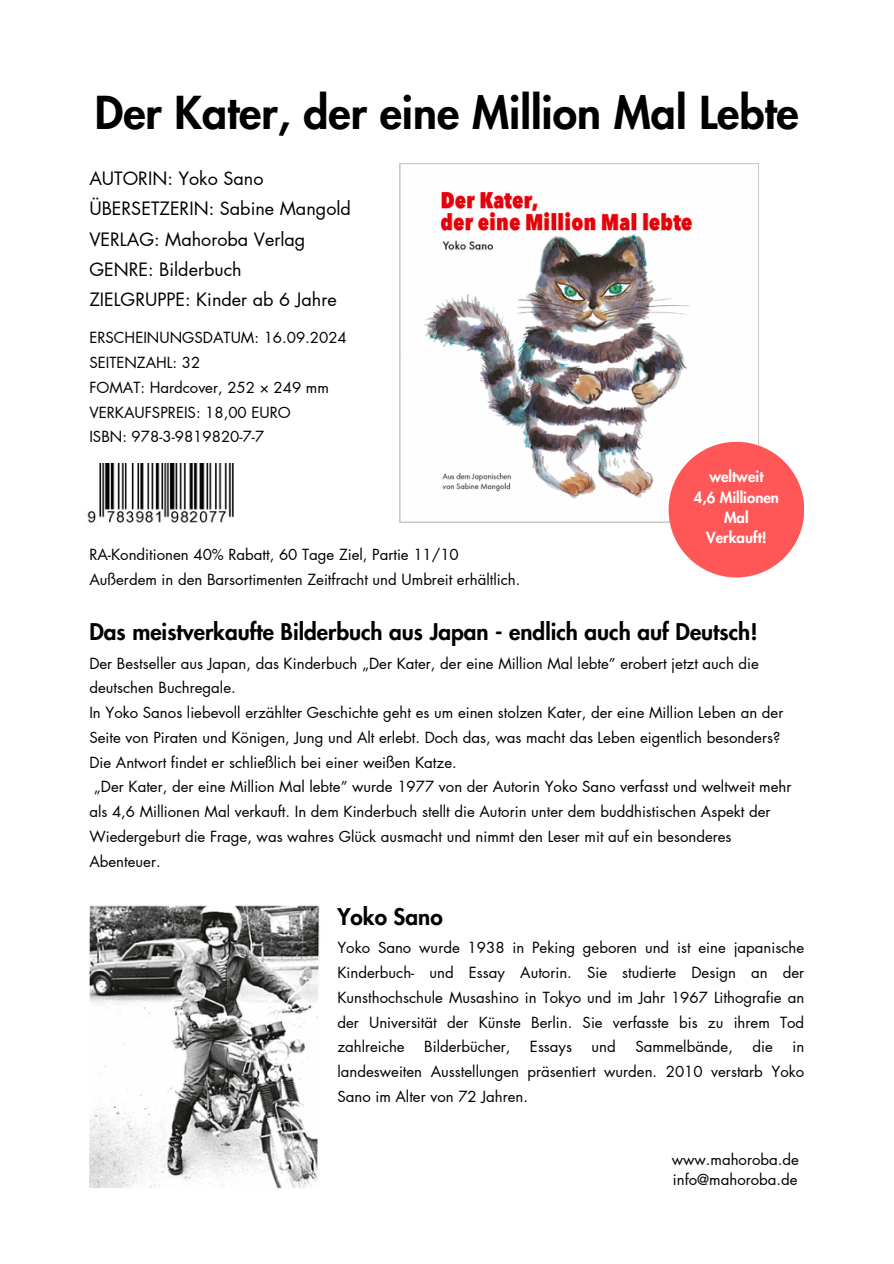
<style>
.page{position:relative;width:894px;height:1264px;background:#fff}
.page>*{position:absolute;margin:0;border:0;box-sizing:border-box;transform-origin:0 0}
.t1{font:800 44.25px "Futura LT Pro";color:#000}
.t2{font:800 22.5px "Futura LT Pro";color:#000}
.t3{font:18px/30.3px "Futura LT Pro";color:#000}
.t4{font:15px/24.8px "Futura LT Pro";color:#000}
.t5{font:800 15px/20.2px "Futura LT Pro";color:#fff;text-align:center}
</style>
<div class="page">
<img style="left:89px;top:905px;width:231px;height:284px">
<img style="left:87px;top:464px;width:147px;height:59px">
<img style="left:399px;top:163px;width:359px;height:359px">
<div style="left:668px;top:442px;width:136px;height:135px;background:#ff5757;border-radius:50%"></div>
<p class="t1" style="left:95px;top:92px;width:705px">Der Kater, der eine Million Mal Lebte</p>
<p class="t3" style="left:89px;top:164px;width:263px">AUTORIN: Yoko Sano<br>ÜBERSETZERIN: Sabine Mangold<br>VERLAG: Mahoroba Verlag<br>GENRE: Bilderbuch<br>ZIELGRUPPE: Kinder ab 6 Jahre</p>
<p class="t4" style="left:89px;top:326px;width:259px">ERSCHEINUNGSDATUM: 16.09.2024</p>
<p class="t4" style="left:89px;top:351px;width:112px">SEITENZAHL: 32</p>
<p class="t4" style="left:89px;top:375px;width:241px">FOMAT: Hardcover, 252 × 249 mm</p>
<p class="t4" style="left:89px;top:400px;width:203px">VERKAUFSPREIS: 18,00 EURO</p>
<p class="t4" style="left:89px;top:425px;width:176px">ISBN: 978-3-9819820-7-7</p>
<p class="t4" style="left:89px;top:543px;width:371px">RA-Konditionen 40% Rabatt, 60 Tage Ziel, Partie 11/10</p>
<p class="t4" style="left:89px;top:568px;width:432px">Außerdem in den Barsortimenten Zeitfracht und Umbreit erhältlich.</p>
<p class="t5" style="left:693px;top:467px;width:87px">weltweit<br>4,6 Millionen<br>Mal<br>Verkauft!</p>
<p class="t2" style="left:89px;top:622px;width:669px">Das meistverkaufte Bilderbuch aus Japan - endlich auch auf Deutsch!</p>
<p class="t4" style="left:89px;top:651px;width:671px">Der Bestseller aus Japan, das Kinderbuch „Der Kater, der eine Million Mal lebte” erobert jetzt auch die deutschen Buchregale.</p>
<h3 class="t4" style="left:89px;top:700px;width:695px">In Yoko Sanos liebevoll erzählter Geschichte geht es um einen stolzen Kater, der eine Million Leben an der<br>Seite von Piraten und Königen, Jung und Alt erlebt. Doch das, was macht das Leben eigentlich besonders?<br>Die Antwort findet er schließlich bei einer weißen Katze.</h3>
<p class="t4" style="left:89px;top:775px;width:703px;text-indent:5px">„Der Kater, der eine Million Mal lebte” wurde 1977 von der Autorin Yoko Sano verfasst und weltweit mehr als 4,6 Millionen Mal verkauft. In dem Kinderbuch stellt die Autorin unter dem buddhistischen Aspekt der Wiedergeburt die Frage, was wahres Glück ausmacht und nimmt den Leser mit auf ein besonderes Abenteuer.</p>
<p class="t2" style="left:337px;top:906px;width:107px">Yoko Sano</p>
<p class="t4" style="left:337px;top:936px;width:468px;text-align:justify">Yoko Sano wurde 1938 in Peking geboren und ist eine japanische Kinderbuch- und Essay Autorin. Sie studierte Design an der Kunsthochschule Musashino in Tokyo und im Jahr 1967 Lithografie an der Universität der Kü nste Berlin. Sie verfasste bis zu ihrem Tod zahlreiche</p>
<p class="t4" style="left:424px;top:1035px;width:88px">Bilderbücher,</p>
<p class="t4" style="left:530px;top:1035px;width:44px">Essays</p>
<p class="t4" style="left:591px;top:1035px;width:26px">und</p>
<p class="t4" style="left:635px;top:1035px;width:99px">Sammelbände,</p>
<p class="t4" style="left:752px;top:1035px;width:22px">die</p>
<p class="t4" style="left:337px;top:1035px;width:468px;text-align:justify;text-indent:455px">in landesweiten Ausstellungen präsentiert wurden. 2010 verstarb Yoko Sano im Alter von 72 Jahren.</p>
<p class="t4" style="left:671px;top:1147px;width:129px">www.mahoroba.de</p>
<p class="t4" style="left:672px;top:1167px;width:126px">info@mahoroba.de</p>
</div>
